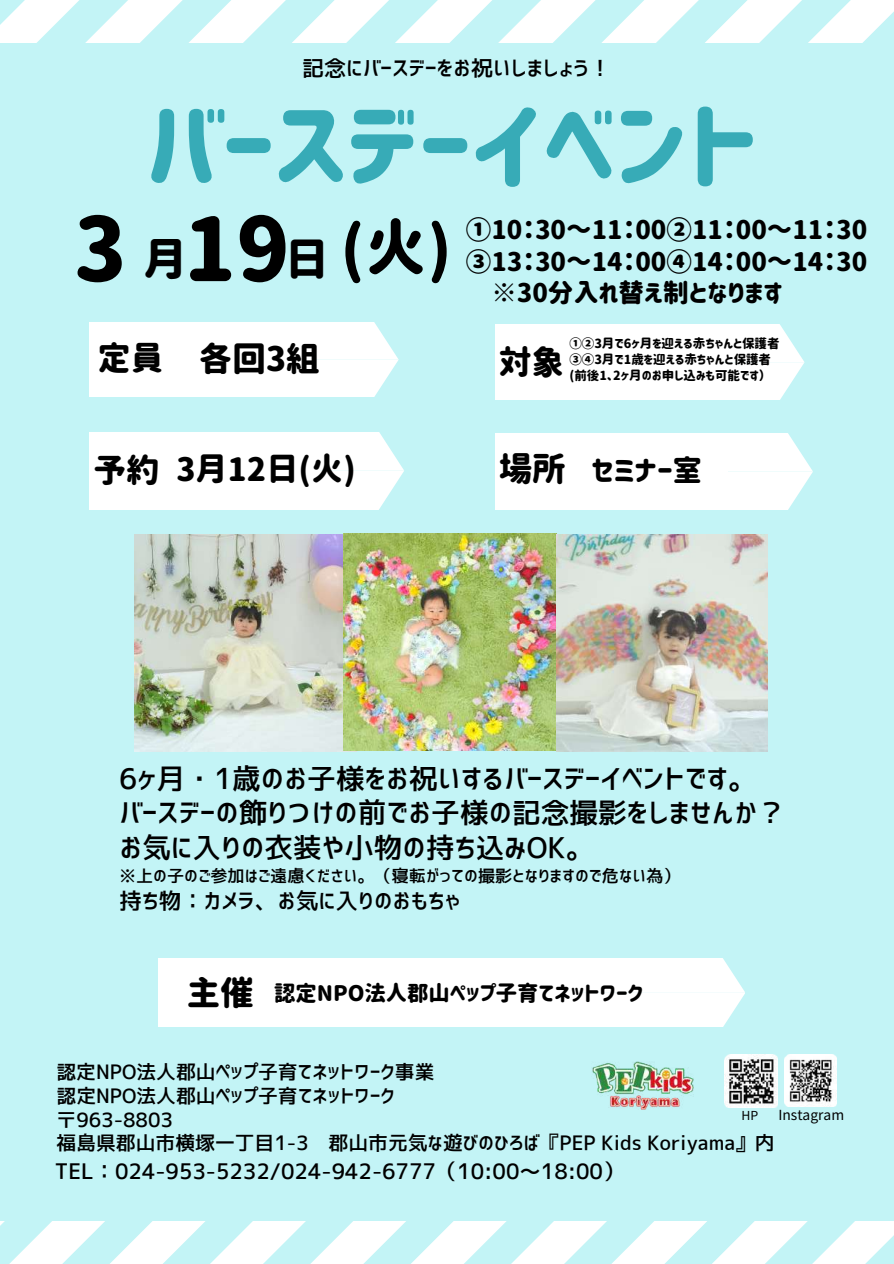
<style>
.page{position:relative;width:894px;height:1264px;background:#fff}
.page>*{position:absolute;margin:0;border:0;box-sizing:border-box;transform-origin:0 0}
.t1{font:97.5px "Corporate Logo Rounded";color:#37abb7}
.t2{font:87.45px "Corporate Logo Rounded";color:#000}
.t3{font:61.8px "Corporate Logo Rounded";color:#000}
.t4{font:44.4px "Corporate Logo Rounded";color:#000}
.t5{font:33.45px "Corporate Logo Rounded";color:#000}
.t6{font:32.7px "Corporate Logo Rounded";color:#000}
.t7{font:31.95px "Corporate Logo Rounded";color:#000}
.t8{font:28.95px "Corporate Logo Rounded";color:#000}
.t9{font:28.65px/34.8px "Corporate Logo Medium";color:#000}
.t10{font:25.5px/31.5px "Corporate Logo Rounded";color:#000}
.t11{font:22.8px "Corporate Logo Medium";color:#000}
.t12{font:22.05px "Corporate Logo Medium";color:#000}
.t13{font:21.3px "Corporate Logo Medium";color:#000}
.t14{font:21.3px "Corporate Logo Rounded";color:#000}
.t15{font:19.8px/23.7px "Corporate Logo Medium";color:#000}
.t16{font:17.1px "Corporate Logo Medium";color:#000}
.t17{font:13.8px "irohakaku C";color:#000}
.t18{font:12.45px/15.6px "Corporate Logo Rounded";color:#000}
.t19{font:12.3px "irohakaku C";color:#000}
.s1{font-size:44.4px}
.s2{font-size:33.45px}
</style>
<div class="page">
<div style="left:0;top:0;width:893px;height:1263px;background:#c3f4f6"></div>
<svg style="left:0;top:0;width:893px;height:43px"></svg>
<svg style="left:0;top:1221px;width:893px;height:42px"></svg>
<img style="left:135px;top:534px;width:208px;height:217px">
<img style="left:343px;top:533px;width:424px;height:218px">
<div style="left:90px;top:322px;width:226px;height:75px;background:#fff"></div>
<svg style="left:316px;top:322px;width:82px;height:75px;background:#f6fdfd"></svg>
<div style="left:495px;top:325px;width:226px;height:74px;background:#fff"></div>
<svg style="left:721px;top:325px;width:83px;height:74px;background:#f6fdfd"></svg>
<div style="left:90px;top:433px;width:230px;height:76px;background:#fff"></div>
<svg style="left:320px;top:433px;width:84px;height:76px;background:#f6fdfd"></svg>
<div style="left:495px;top:433px;width:232px;height:77px;background:#fff"></div>
<svg style="left:727px;top:433px;width:85px;height:77px;background:#f6fdfd"></svg>
<div style="left:158px;top:958px;width:422px;height:68px;background:#fff"></div>
<svg style="left:580px;top:958px;width:164px;height:68px;background:#fbfefe"></svg>
<img style="left:592px;top:1061px;width:101px;height:47px">
<img style="left:724px;top:1054px;width:52px;height:53px">
<img style="left:784px;top:1054px;width:52px;height:52px">
<p class="t12" style="left:302px;top:57px;width:310px">記念にバースデーをお祝いしましょう！</p>
<h1 class="t1" style="left:144px;top:98px;width:614px">バースデーイベント</h1>
<p class="t10" style="left:465px;top:214px;width:403px">①10：30～11：00②11：00～11：30<br>③13：30～14：00④14：00～14：30</p>
<h2 class="t2" style="left:73px;top:206px;width:218px">3 19</h2>
<h3 class="t3" style="left:285px;top:218px;width:168px"><span class="s1">日</span> (火)</h3>
<h3 class="t4" style="left:143px;top:237px;width:46px">月</h3>
<p class="t10" style="left:491px;top:277px;width:293px">※30分入れ替え制となります</p>
<h3 class="t5" style="left:199px;top:342px;width:122px">各回3組</h3>
<p class="t18" style="left:569px;top:336px;width:212px">①②3月で6ヶ月を迎える赤ちゃんと保護者<br>③④3月で1歳を迎える赤ちゃんと保護者<br>(前後1、2ヶ月のお申し込みも可能です）</p>
<h3 class="t6" style="left:98px;top:342px;width:67px">定員</h3>
<h3 class="t6" style="left:498px;top:346px;width:67px">対象</h3>
<h3 class="t6" style="left:94px;top:454px;width:67px">予約</h3>
<h3 class="t7" style="left:176px;top:454px;width:181px">3月12日(火)</h3>
<h3 class="t8" style="left:498px;top:456px;width:205px"><span class="s2">場所</span> セミナー室</h3>
<h3 class="t9" style="left:119px;top:760px;width:668px">6ヶ月・1歳のお子様をお祝いするバースデーイベントです。バースデーの飾りつけの前でお子様の記念撮影をしませんか？お気に入りの衣装や小物の持ち込みOK。</h3>
<p class="t16" style="left:119px;top:867px;width:562px">※上の子のご参加はご遠慮ください。（寝転がっての撮影となりますので危ない為）</p>
<p class="t11" style="left:119px;top:889px;width:343px">持ち物：カメラ、お気に入りのおもちゃ</p>
<p class="t14" style="left:187px;top:982px;width:458px"><span class="s2">主催</span> 認定NPO法人郡山ペップ子育てネットワーク</p>
<p class="t15" style="left:56px;top:1060px;width:379px">認定NPO法人郡山ペップ子育てネットワーク事業</p>
<p class="t15" style="left:56px;top:1084px;width:719px">認定NPO法人郡山ペップ子育てネットワーク<br>〒963-8803<br>福島県郡山市横塚一丁目1-3 郡山市元気な遊びのひろば『PEP Kids Koriyama』内</p>
<p class="t13" style="left:55px;top:1160px;width:571px">TEL：024-953-5232/024-942-6777（10:00～18:00）</p>
<p class="t19" style="left:741px;top:1106px;width:18px">HP</p>
<p class="t17" style="left:778px;top:1104px;width:67px">Instagram</p>
</div>
